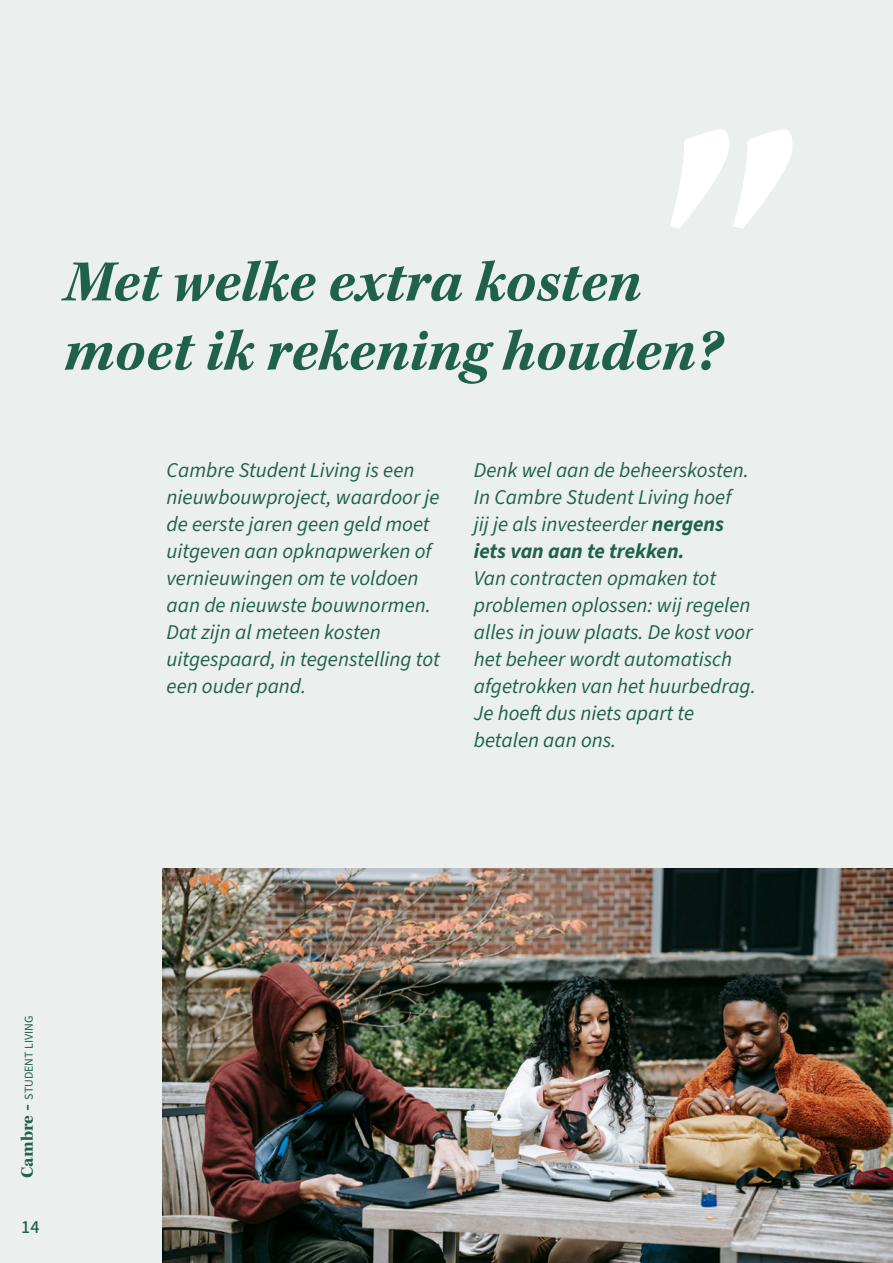
<style>
.page{position:relative;width:893px;height:1263px;background:#ebf0ee}
.page>*{position:absolute;margin:0;border:0;box-sizing:border-box;transform-origin:0 0}
.t1{font:italic 700 60px/69px "Kepler Std";color:#20614b}
.t2{font:italic 21px/27px "Source Sans 3";color:#20614b}
.t3{font:500 18px "Source Sans 3";color:#20614b}
.t4{font:12px "Source Sans 3";color:#20614b}
.s1{font-weight:700}
.s2{font-family:"Kepler Std";font-weight:700;font-size:18px}
.s3{font-family:"Kepler Std";font-weight:700;font-size:21px}
</style>
<div class="page">
<img style="left:163px;top:868px;width:730px;height:395px">
<svg style="left:670px;top:129px;width:122px;height:99px"></svg>
<h1 class="t1" style="left:64px;top:249px;width:659px">Met welke extra kosten moet ik rekening houden?</h1>
<p class="t2" style="left:167px;top:457px;width:275px">Cambre Student Living is een nieuwbouwproject, waardoor je de eerste jaren geen geld moet uitgeven aan opknapwerken of vernieuwingen om te voldoen aan de nieuwste bouwnormen.<br>Dat zijn al meteen kosten uitgespaard, in tegenstelling tot een ouder pand.</p>
<p class="t2" style="left:474px;top:457px;width:276px">Denk wel aan de beheerskosten.<br>In Cambre Student Living hoef jij je als investeerder <span class="s1">nergens iets van aan te trekken.</span></p>
<p class="t2" style="left:474px;top:565px;width:283px">Van contracten opmaken tot problemen oplossen: wij regelen alles in jouw plaats. De kost voor het beheer wordt automatisch afgetrokken van het huurbedrag.<br>Je hoeft dus niets apart te betalen aan ons.</p>
<p class="t4" style="left:21px;top:1178px;width:164px;rotate:-90deg"><span class="s2">Cambre</span> <span class="s3">-</span> STUDENT LIVING</p>
<p class="t3" style="left:21px;top:1216px;width:20px">14</p>
</div>
